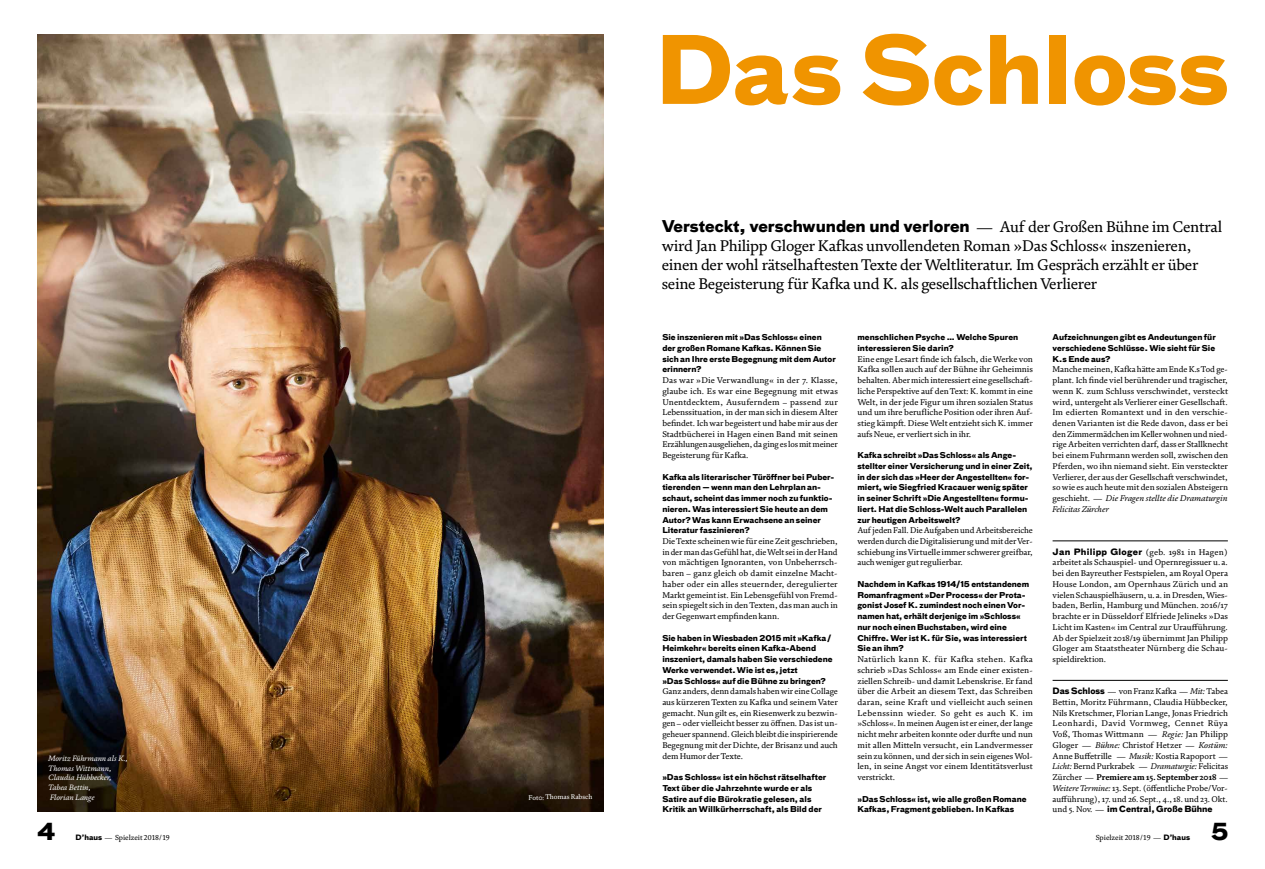
<style>
.page{position:relative;width:1265px;height:869px;background:#fff}
.page>*{position:absolute;margin:0;border:0;box-sizing:border-box;transform-origin:0 0}
.t1{font:700 91.09px "Bau Pro";color:#f09400}
.t2{font:700 22.75px "Bau Pro";color:#000}
.t3{font:15.75px/18.9px "FS Brabo";letter-spacing:-.015em;color:#000}
.t4{font:700 15.75px "Bau Pro";letter-spacing:-.005em;color:#000}
.t5{font:8.58px/10.7px "FS Brabo";color:#000;text-align:justify}
.t6{font:700 8.31px "Bau Pro";color:#000}
.t7{font:700 7.88px/10.7px "Bau Pro";color:#000}
.t8{font:italic 7.88px/9.6px "FS Brabo";letter-spacing:-.01em;color:#fff}
.t9{font:7.44px "FS Brabo";color:#000}
.t10{font:7px "FS Brabo";letter-spacing:-.005em;color:#fff}
.s1{font-family:"FS Brabo";font-weight:400}
.s2{font-style:italic}
.s3{font-family:"Bau Pro";font-weight:700}
.s4{font-weight:700}
.s5{font-family:"FS Brabo";font-weight:400;font-size:8.58px}
.s6{font-family:"Bau Pro";font-weight:700;font-size:7.17px}
</style>
<div class="page">
<hr style="left:1053px;top:540px;width:175px;height:1px;background:#000">
<hr style="left:1053px;top:679px;width:175px;height:1px;background:#000">
<img style="left:37px;top:35px;width:567px;height:776px">
<h1 class="t1" style="left:655px;top:-9px;width:575px">Das Schloss</h1>
<p class="t8" style="left:49px;top:753px;width:81px">Moritz Führmann als K.,<br>Thomas Wittmann,<br>Claudia Hübbecker,<br>Tabea Bettin,<br>Florian Lange</p>
<p class="t10" style="left:529px;top:791px;width:65px">Fot0: Thomas Rabsch</p>
<h3 class="t4" style="left:662px;top:213px;width:562px">Versteckt, verschwunden und verloren <span class="s1">— Auf der Großen Bühne im Central</span></h3>
<p class="t3" style="left:662px;top:236px;width:538px">wird Jan Philipp Gloger Kafkas unvollendeten Roman »Das Schloss« inszenieren, einen der wohl rätselhaftesten Texte der Weltliteratur. Im Gespräch erzählt er über seine Begeisterung für Kafka und K. als gesellschaftlichen Verlierer</p>
<p class="t7" style="left:662px;top:331px;width:175px">Sie inszenieren mit »Das Schloss« einen der großen Romane Kafkas. Können Sie sich an Ihre erste Begegnung mit dem Autor erinnern?</p>
<p class="t5" style="left:662px;top:374px;width:177px">Das war »Die Verwandlung« in der 7. Klasse, glaube ich. Es war eine Begegnung mit etwas Unentdecktem, Ausuferndem – passend zur Lebenssituation, in der man sich in diesem Alter befindet. Ich war begeistert und habe mir aus der Stadtbücherei in Hagen einen Band mit seinen Erzählungen ausgeliehen, da ging es los mit meiner Begeisterung für Kafka.</p>
<p class="t7" style="left:662px;top:470px;width:173px">Kafka als literarischer Türöffner bei Puber&shy;tierenden — wenn man den Lehrplan an&shy;schaut, scheint das immer noch zu funktio&shy;nieren. Was interessiert Sie heute an dem Autor? Was kann Erwachsene an seiner Literatur faszinieren?</p>
<p class="t5" style="left:662px;top:535px;width:177px">Die Texte scheinen wie für eine Zeit geschrieben, in der man das Gefühl hat, die Welt sei in der Hand von mächtigen Ignoranten, von Unbeherrsch&shy;baren – ganz gleich ob damit einzelne Macht&shy;haber oder ein alles steuernder, deregulierter Markt gemeint ist. Ein Lebensgefühl von Fremd&shy;sein spiegelt sich in den Texten, das man auch in der Gegenwart empfinden kann.</p>
<p class="t7" style="left:662px;top:631px;width:172px">Sie haben in Wiesbaden 2015 mit »Kafka/ Heimkehr« bereits einen Kafka-Abend inszeniert, damals haben Sie verschiedene Werke verwendet. Wie ist es, jetzt<br>»Das Schloss« auf die Bühne zu bringen?</p>
<p class="t5" style="left:662px;top:685px;width:177px">Ganz anders, denn damals haben wir eine Collage aus kürzeren Texten zu Kafka und seinem Vater gemacht. Nun gilt es, ein Riesenwerk zu bezwin&shy;gen – oder vielleicht besser zu öffnen. Das ist un&shy;geheuer spannend. Gleich bleibt die inspirierende Begegnung mit der Dichte, der Brisanz und auch dem Humor der Texte.</p>
<p class="t7" style="left:662px;top:770px;width:166px">»Das Schloss« ist ein höchst rätselhafter Text über die Jahrzehnte wurde er als Satire auf die Bürokratie gelesen, als Kritik an Willkürherrschaft, als Bild der</p>
<p class="t7" style="left:857px;top:331px;width:162px">menschlichen Psyche … Welche Spuren interessieren Sie darin?</p>
<p class="t5" style="left:857px;top:353px;width:177px">Eine enge Lesart finde ich falsch, die Werke von Kafka sollen auch auf der Bühne ihr Geheimnis behalten. Aber mich interessiert eine gesellschaft&shy;liche Perspektive auf den Text: K. kommt in eine Welt, in der jede Figur um ihren sozialen Status und um ihre berufliche Position oder ihren Auf&shy;stieg kämpft. Diese Welt entzieht sich K. immer aufs Neue, er verliert sich in ihr.</p>
<p class="t7" style="left:857px;top:449px;width:177px">Kafka schreibt »Das Schloss« als Ange&shy;stellter einer Versicherung und in einer Zeit, in der sich das »Heer der Angestellten« for&shy;miert, wie Siegfried Kracauer wenig später in seiner Schrift »Die Angestellten« formu&shy;liert. Hat die Schloss-Welt auch Parallelen zur heutigen Arbeitswelt?</p>
<p class="t5" style="left:857px;top:524px;width:177px">Auf jeden Fall. Die Aufgaben und Arbeitsbereiche werden durch die Digitalisierung und mit der Ver&shy;schiebung ins Virtuelle immer schwerer greifbar, auch weniger gut regulierbar.</p>
<p class="t7" style="left:857px;top:578px;width:173px">Nachdem in Kafkas 1914/15 entstandenem Romanfragment »Der Process« der Prota&shy;gonist Josef K. zumindest noch einen Vor&shy;namen hat, erhält derjenige im »Schloss« nur noch einen Buchstaben, wird eine Chiffre. Wer ist K. für Sie, was interessiert Sie an ihm?</p>
<p class="t5" style="left:857px;top:653px;width:177px">Natürlich kann K. für Kafka stehen. Kafka schrieb »Das Schloss« am Ende einer existen&shy;ziellen Schreib- und damit Lebenskrise. Er fand über die Arbeit an diesem Text, das Schreiben daran, seine Kraft und vielleicht auch seinen Lebenssinn wieder. So geht es auch K. im »Schloss«. In meinen Augen ist er einer, der lange nicht mehr arbeiten konnte oder durfte und nun mit allen Mitteln versucht, ein Landvermesser sein zu können, und der sich in sein eigenes Wol&shy;len, in seine Angst vor einem Identitätsverlust verstrickt.</p>
<p class="t7" style="left:857px;top:792px;width:171px">»Das Schloss« ist, wie alle großen Romane<br>Kafkas, Fragment geblieben. In Kafkas</p>
<p class="t7" style="left:1053px;top:331px;width:165px;text-align:justify">Aufzeichnungen gibt es Andeutungen für verschiedene Schlüsse. Wie sieht für Sie K.s Ende aus?</p>
<p class="t5" style="left:1053px;top:363px;width:177px">Manche meinen, Kafka hätte am Ende K.s Tod ge&shy;plant. Ich finde viel berührender und tragischer, wenn K. zum Schluss verschwindet, versteckt wird, untergeht als Verlierer einer Gesellschaft.<br>Im edierten Romantext und in den verschie&shy;denen Varianten ist die Rede davon, dass er bei den Zimmermädchen im Keller wohnen und nied&shy;rige Arbeiten verrichten darf, dass er Stallknecht bei einem Fuhrmann werden soll, zwischen den Pferden, wo ihn niemand sieht. Ein versteckter Verlierer, der aus der Gesellschaft verschwindet, so wie es auch heute mit den sozialen Absteigern geschieht. — <span class="s2">Die Fragen stellte die Dramaturgin Felicitas Zürcher</span></p>
<p class="t5" style="left:1053px;top:546px;width:177px"><span class="s3">Jan Philipp Gloger</span> (geb. 1981 in Hagen) arbeitet als Schauspiel- und Opernregissuer u. a. bei den Bayreuther Festspielen, am Royal Opera House London, am Opernhaus Zürich und an vielen Schauspielhäusern, u. a. in Dresden, Wies&shy;baden, Berlin, Hamburg und München. 2016/17 brachte er in Düsseldorf Elfriede Jelineks »Das Licht im Kasten« im Central zur Uraufführung.<br>Ab der Spielzeit 2018/19 übernimmt Jan Philipp Gloger am Staatstheater Nürnberg die Schau&shy;spieldirektion.</p>
<p class="t5" style="left:1053px;top:685px;width:177px"><span class="s3">Das Schloss</span> — von Franz Kafka — <span class="s2">Mit:</span> Tabea Bettin, Moritz Führmann, Claudia Hübbecker, Nils Kretschmer, Florian Lange, Jonas Friedrich Leonhardi, David Vormweg, Cennet Rüya Voß, Thomas Wittmann <span class="s2">— Regie:</span> Jan Philipp Gloger <span class="s2">— Bühne:</span> Christof Hetzer <span class="s2">— Kostüm:<br></span>Anne Buffetrille <span class="s2">— Musik:</span> Kostia Rapoport <span class="s2">— Licht:</span> Bernd Purkrabek <span class="s2">— Dramaturgie:</span> Felicitas Zürcher — <span class="s4">Premiere am 15. September 2018</span> — <span class="s2">Weitere Termine:</span> 13. Sept. (öffentliche Probe/Vor&shy;aufführung), 17. und 26. Sept., 4., 18. und 23. Okt.</p>
<p class="t6" style="left:1053px;top:801px;width:162px"><span class="s5">und 5. Nov. —</span> im Central, Große Bühne</p>
<h2 class="t2" style="left:37px;top:811px;width:20px">4</h2>
<p class="t9" style="left:76px;top:831px;width:96px"><span class="s6">D’haus</span> — Spielzeit 2018/19</p>
<p class="t9" style="left:1096px;top:831px;width:96px">Spielzeit 2018/19 — <span class="s6">D’haus</span></p>
<h2 class="t2" style="left:1211px;top:811px;width:19px">5</h2>
</div>
